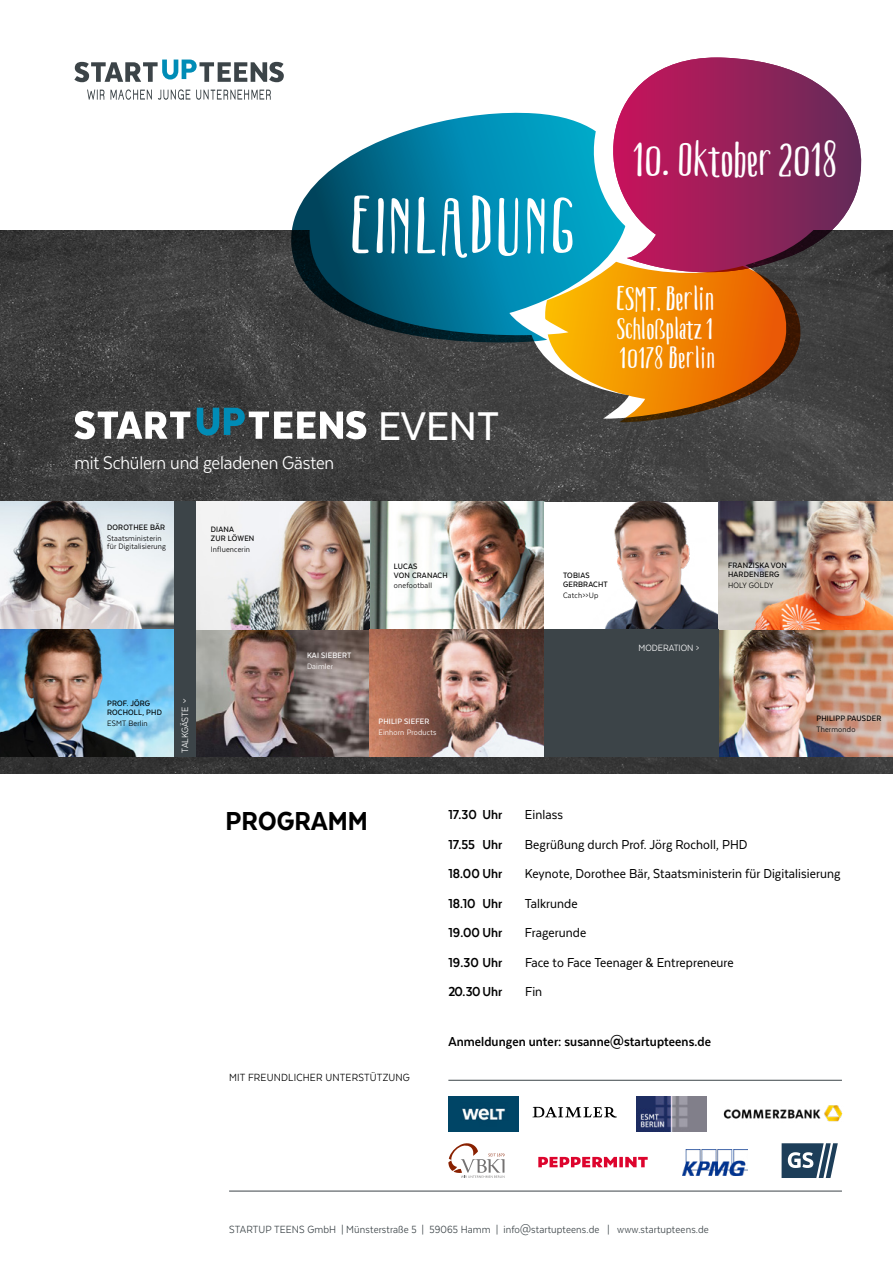
<style>
.page{position:relative;width:893px;height:1263px;background:#fff}
.page>*{position:absolute;margin:0;border:0;box-sizing:border-box;transform-origin:0 0}
.t1{font:700 78.75px "Boho Sans";letter-spacing:.04em;color:#fff}
.t2{font:700 48px "Boho Sans";letter-spacing:.005em;color:#fff}
.t3{font:500 46.2px "Texta Narrow";color:#fff}
.t4{font:700 33px "Boho Sans";letter-spacing:.005em;color:#fff}
.t5{font:700 30px/29.4px "Boho Sans";letter-spacing:.02em;color:#fff}
.t6{font:800 30px "Texta Narrow";letter-spacing:.005em;color:#000}
.t7{font:21px "Texta Narrow";letter-spacing:-.01em;color:#fff}
.t8{font:15px "Texta Narrow";letter-spacing:.005em;color:#000}
.t9{font:700 15px "Texta Narrow";letter-spacing:.005em;color:#000}
.t10{font:12px "Texta Narrow";letter-spacing:.01em;color:#3c4448}
.t11{font:12px "Texta Narrow";letter-spacing:.015em;color:#000}
.t12{font:10.5px "Texta Narrow";color:#fff}
.t13{font:500 9px/9px "Texta Narrow";letter-spacing:.02em;color:#000}
.t14{font:9px/7.9px "Texta Narrow";letter-spacing:.02em;color:#000}
.t15{font:500 9px "Texta Narrow";letter-spacing:.02em;color:#fff}
.t16{font:9px "Texta Narrow";letter-spacing:.02em;color:#fff}
</style>
<div class="page">
<img style="left:448px;top:1097px;width:70px;height:34px">
<img style="left:0;top:230px;width:893px;height:544px">
<svg style="left:74px;top:60px;width:210px;height:22px"></svg>
<svg style="left:87px;top:89px;width:184px;height:11px"></svg>
<svg style="left:512px;top:355px;width:17px;height:65px"></svg>
<svg style="left:529px;top:273px;width:277px;height:151px;background:#ab651d"></svg>
<svg style="left:197px;top:408px;width:169px;height:31px"></svg>
<svg style="left:74px;top:411px;width:116px;height:28px"></svg>
<div style="left:642px;top:273px;width:23px;height:75px;background:#f39200"></div>
<svg style="left:277px;top:112px;width:365px;height:243px;background:#3d838a"></svg>
<svg style="left:568px;top:112px;width:287px;height:161px;fill:#00a4c5"></svg>
<svg style="left:860px;top:147px;width:12px;height:125px"></svg>
<svg style="left:603px;top:57px;width:257px;height:215px"></svg>
<hr style="left:229px;top:1191px;width:613px;height:1px;background:#3c4448">
<hr style="left:448px;top:1080px;width:394px;height:1px;background:#3c4448">
<svg style="left:538px;top:1157px;width:110px;height:10px"></svg>
<svg style="left:532px;top:1107px;width:85px;height:10px"></svg>
<img style="left:723px;top:1105px;width:120px;height:17px">
<img style="left:636px;top:1097px;width:71px;height:34px">
<svg style="left:448px;top:1143px;width:56px;height:35px"></svg>
<img style="left:682px;top:1149px;width:66px;height:26px">
<svg style="left:782px;top:1143px;width:56px;height:35px"></svg>
<img style="left:0;top:502px;width:174px;height:255px">
<img style="left:370px;top:502px;width:174px;height:127px">
<img style="left:196px;top:629px;width:174px;height:128px">
<img style="left:196px;top:502px;width:174px;height:127px">
<div style="left:174px;top:502px;width:22px;height:255px;background:#3c4448"></div>
<svg style="left:370px;top:629px;width:174px;height:128px;background:#976f63"></svg>
<div style="left:544px;top:502px;width:175px;height:129px;background:#fff"></div>
<img style="left:605px;top:502px;width:114px;height:127px">
<img style="left:719px;top:629px;width:174px;height:128px">
<img style="left:719px;top:502px;width:174px;height:127px">
<div style="left:544px;top:629px;width:175px;height:128px;background:#3c4448"></div>
<h1 class="t1" style="left:349px;top:184px;width:226px">EINLADUNG</h1>
<h3 class="t7" style="left:74px;top:452px;width:261px">mit Schülern und geladenen Gästen</h3>
<h3 class="t3" style="left:378px;top:402px;width:122px">EVENT</h3>
<h2 class="t2" style="left:634px;top:134px;width:205px">10. Oktober 2018</h2>
<h3 class="t4" style="left:616px;top:281px;width:100px">ESMT, Berlin</h3>
<h3 class="t5" style="left:617px;top:314px;width:100px">Schloßplatz 1<br>10178 Berlin</h3>
<p class="t13" style="left:107px;top:523px;width:59px">DOROTHEE BÄR</p>
<p class="t14" style="left:107px;top:534px;width:60px">Staatsministerin für Digitalisierung</p>
<p class="t13" style="left:211px;top:525px;width:45px">DIANA<br>ZUR LÖWEN</p>
<p class="t14" style="left:211px;top:545px;width:41px">Influencerin</p>
<p class="t13" style="left:107px;top:699px;width:56px">PROF. JÖRG<br>ROCHOLL, PHD</p>
<p class="t14" style="left:107px;top:719px;width:42px">ESMT Berlin</p>
<p class="t12" style="left:183px;top:695px;width:5px">&gt;</p>
<p class="t12" style="left:180px;top:753px;width:48px;rotate:-90deg">TALKGÄSTE</p>
<p class="t15" style="left:307px;top:650px;width:46px">KAI SIEBERT</p>
<p class="t16" style="left:307px;top:661px;width:27px">Daimler</p>
<p class="t13" style="left:394px;top:561px;width:55px">LUCAS<br>VON CRANACH</p>
<p class="t14" style="left:394px;top:581px;width:40px">onefootball</p>
<p class="t15" style="left:378px;top:717px;width:53px">PHILIP SIEFER</p>
<p class="t16" style="left:378px;top:728px;width:60px">Einhorn Products</p>
<p class="t13" style="left:563px;top:570px;width:46px">TOBIAS<br>GERBRACHT</p>
<p class="t14" style="left:563px;top:591px;width:37px">Catch&gt;&gt;Up</p>
<p class="t12" style="left:639px;top:642px;width:62px">MODERATION &gt;</p>
<p class="t13" style="left:728px;top:561px;width:61px">FRANZISKA VON<br>HARDENBERG</p>
<p class="t14" style="left:728px;top:581px;width:47px">HOLY GOLDY</p>
<p class="t13" style="left:816px;top:714px;width:66px">PHILIPP PAUSDER</p>
<p class="t14" style="left:816px;top:725px;width:41px">Thermondo</p>
<h3 class="t6" style="left:225px;top:806px;width:144px">PROGRAMM</h3>
<p class="t11" style="left:229px;top:1071px;width:182px">MIT FREUNDLICHER UNTERSTÜTZUNG</p>
<p class="t9" style="left:448px;top:807px;width:55px">17.30 Uhr</p>
<p class="t8" style="left:525px;top:807px;width:40px">Einlass</p>
<p class="t9" style="left:448px;top:836px;width:55px">17.55 Uhr</p>
<p class="t8" style="left:525px;top:836px;width:224px">Begrüßung durch Prof. Jörg Rocholl, PHD</p>
<p class="t9" style="left:448px;top:866px;width:55px">18.00 Uhr</p>
<p class="t8" style="left:525px;top:866px;width:317px">Keynote, Dorothee Bär, Staatsministerin für Digitalisierung</p>
<p class="t9" style="left:448px;top:895px;width:55px">18.10 Uhr</p>
<p class="t8" style="left:525px;top:895px;width:54px">Talkrunde</p>
<p class="t9" style="left:448px;top:925px;width:55px">19.00 Uhr</p>
<p class="t8" style="left:525px;top:925px;width:63px">Fragerunde</p>
<p class="t9" style="left:448px;top:954px;width:55px">19.30 Uhr</p>
<p class="t8" style="left:525px;top:954px;width:210px">Face to Face Teenager &amp; Entrepreneure</p>
<p class="t9" style="left:448px;top:984px;width:55px">20.30Uhr</p>
<p class="t8" style="left:525px;top:984px;width:19px">Fin</p>
<p class="t9" style="left:448px;top:1033px;width:264px">Anmeldungen unter: susanne@startupteens.de</p>
<p class="t10" style="left:229px;top:1223px;width:481px">STARTUP TEENS GmbH | Münsterstraße 5 | 59065 Hamm | info@startupteens.de | www.startupteens.de</p>
</div>
